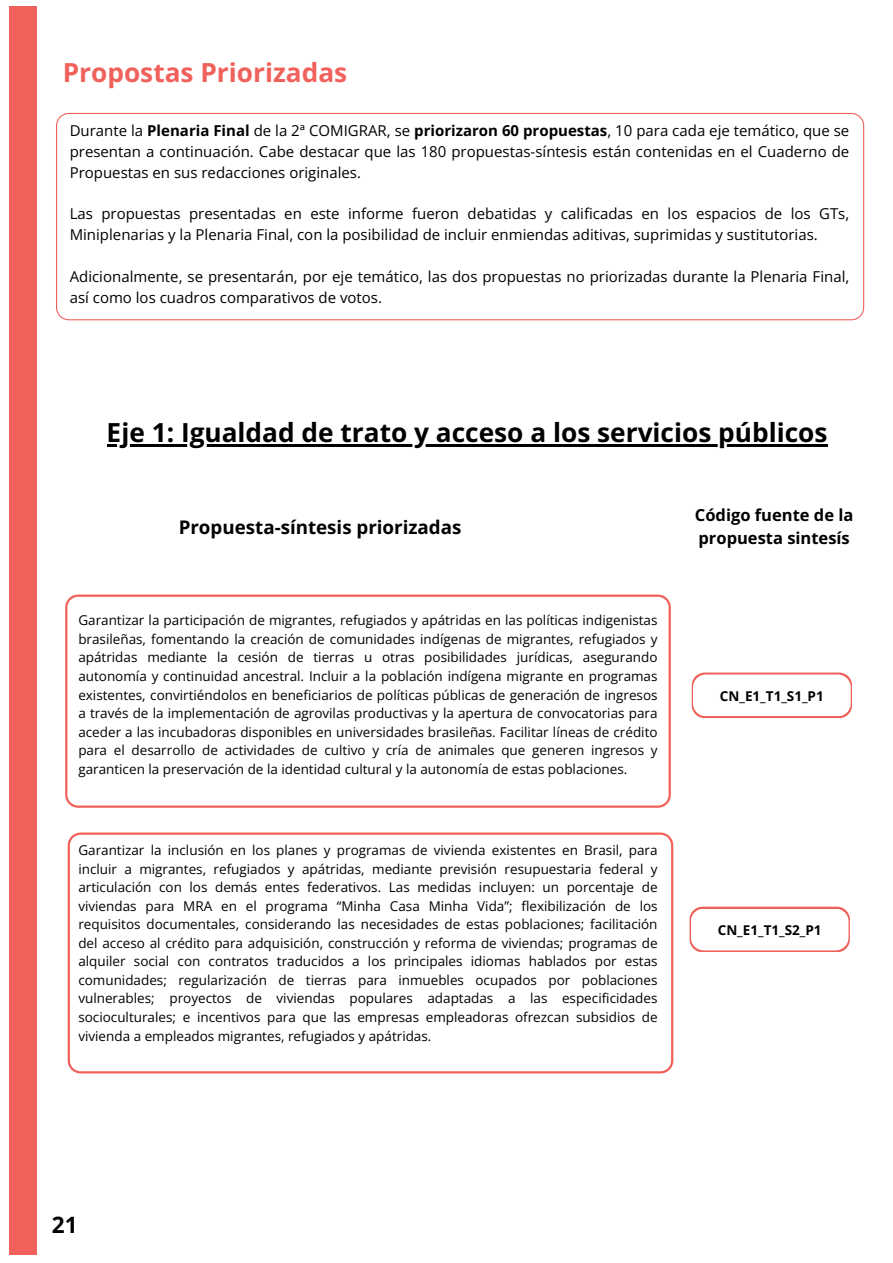
<style>
.page{position:relative;width:893px;height:1263px;background:#fff}
.page>*{position:absolute;margin:0;border:0;box-sizing:border-box;transform-origin:0 0}
.t1{font:700 26.25px "Open Sans";color:#000}
.t2{font:700 26.25px "Open Sans";color:#f0615b}
.t3{font:700 22.5px "Open Sans";color:#000}
.t4{font:700 18.75px "Open Sans";color:#000}
.t5{font:700 16.5px/23.1px "Open Sans";color:#000}
.t6{font:15px/20.9px "Open Sans";color:#000}
.t7{font:13.5px/18.6px "Open Sans";color:#000;text-align:justify}
.t8{font:700 13.5px "Open Sans";color:#000}
.s1{font-weight:700}
</style>
<div class="page">
<div style="left:9px;top:6px;width:27px;height:1249px;background:#f0615b"></div>
<svg style="left:56px;top:113px;width:808px;height:207px"></svg>
<hr style="left:107px;top:444px;width:720px;height:2px;background:#000">
<svg style="left:65px;top:594px;width:605px;height:214px"></svg>
<svg style="left:692px;top:672px;width:160px;height:46px"></svg>
<svg style="left:68px;top:832px;width:605px;height:241px"></svg>
<svg style="left:689px;top:907px;width:161px;height:45px"></svg>
<h1 class="t2" style="left:63px;top:54px;width:286px">Propostas Priorizadas</h1>
<p class="t6" style="left:70px;top:120px;width:781px;text-align:justify">Durante la <span class="s1">Plenaria Final</span> de la 2ª COMIGRAR, se <span class="s1">priorizaron 60 propuestas</span>, 10 para cada eje temático, que se presentan a continuación. Cabe destacar que las 180 propuestas-síntesis están contenidas en el Cuaderno de Propuestas en sus redacciones originales.</p>
<p class="t6" style="left:70px;top:203px;width:781px">Las propuestas presentadas en este informe fueron debatidas y calificadas en los espacios de los GTs,<br>Miniplenarias y la Plenaria Final, con la posibilidad de incluir enmiendas aditivas, suprimidas y sustitutorias.</p>
<p class="t6" style="left:70px;top:266px;width:781px">Adicionalmente, se presentarán, por eje temático, las dos propuestas no priorizadas durante la Plenaria Final, así como los cuadros comparativos de votos.</p>
<h1 class="t1" style="left:107px;top:414px;width:722px">Eje 1: Igualdad de trato y acceso a los servicios públicos</h1>
<h3 class="t4" style="left:179px;top:514px;width:284px">Propuesta-síntesis priorizadas</h3>
<p class="t7" style="left:78px;top:611px;width:581px">Garantizar la participación de migrantes, refugiados y apátridas en las políticas indigenistas brasileñas, fomentando la creación de comunidades indígenas de migrantes, refugiados y apátridas mediante la cesión de tierras u otras posibilidades jurídicas, asegurando autonomía y continuidad ancestral. Incluir a la población indígena migrante en programas existentes, convirtiéndolos en beneficiarios de políticas públicas de generación de ingresos a través de la implementación de agrovilas productivas y la apertura de convocatorias para aceder a las incubadoras disponibles en universidades brasileñas. Facilitar líneas de crédito para el desarrollo de actividades de cultivo y cría de animales que generen ingresos y garanticen la preservación de la identidad cultural y la autonomía de estas poblaciones.</p>
<p class="t7" style="left:78px;top:840px;width:581px">Garantizar la inclusión en los planes y programas de vivienda existentes en Brasil, para incluir a migrantes, refugiados y apátridas, mediante previsión resupuestaria federal y articulación con los demás entes federativos. Las medidas incluyen: un porcentaje de viviendas para MRA en el programa “Minha Casa Minha Vida”; flexibilización de los requisitos documentales, considerando las necesidades de estas poblaciones; facilitación del acceso al crédito para adquisición, construcción y reforma de viviendas; programas de alquiler social con contratos traducidos a los principales idiomas hablados por estas comunidades; regularización de tierras para inmuebles ocupados por poblaciones vulnerables; proyectos de viviendas populares adaptadas a las especificidades socioculturales; e incentivos para que las empresas empleadoras ofrezcan subsidios de vivienda a empleados migrantes, refugiados y apátridas.</p>
<p class="t5" style="left:695px;top:503px;width:160px">Código fuente de la propuesta sintesís</p>
<p class="t8" style="left:720px;top:687px;width:105px">CN_E1_T1_S1_P1</p>
<p class="t8" style="left:717px;top:921px;width:105px">CN_E1_T1_S2_P1</p>
<h2 class="t3" style="left:52px;top:1209px;width:27px">21</h2>
</div>
